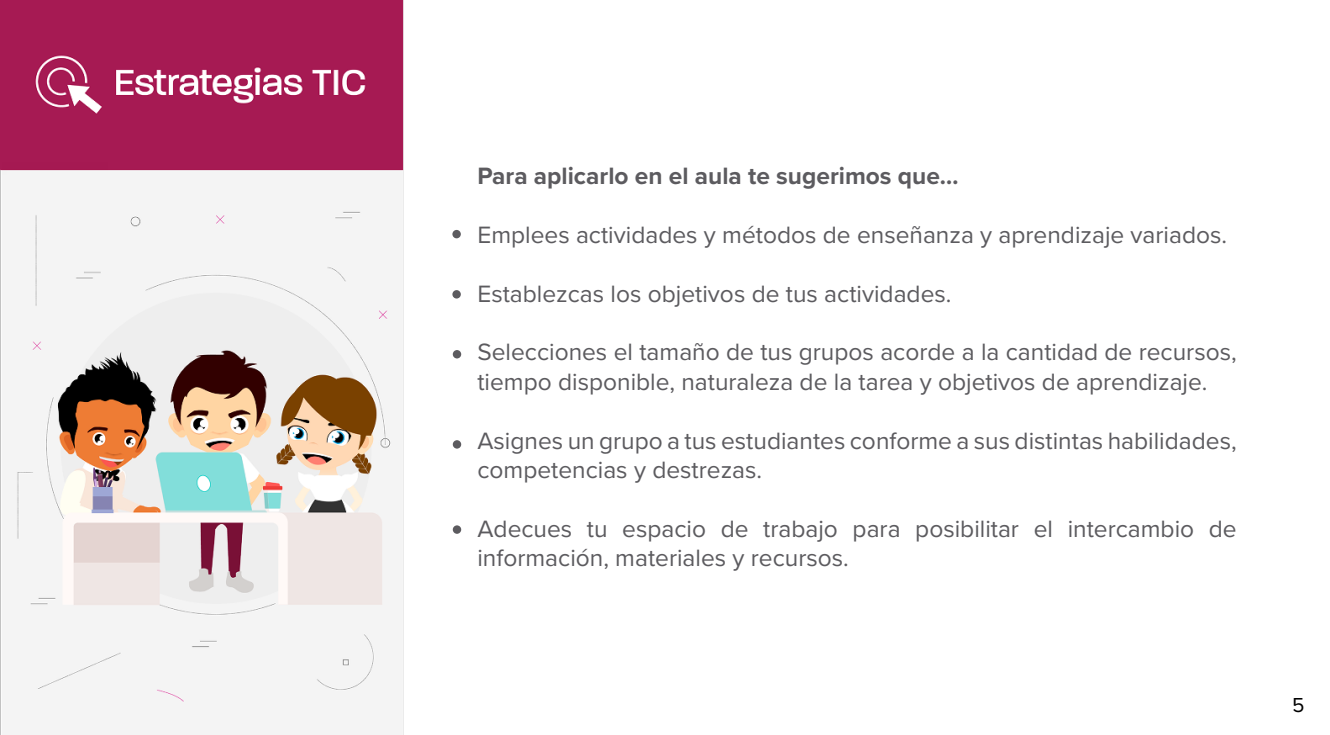
<style>
.page{position:relative;width:1330px;height:735px;background:#fff}
.page>*{position:absolute;margin:0;border:0;box-sizing:border-box;transform-origin:0 0}
.t1{font:24.5px/29.4px "Proxima Nova";color:#5c5b5f}
.t2{font:700 24.5px "Proxima Nova";color:#5c5b5f}
.t3{font:21px "Proxima Nova";color:#000}
</style>
<div class="page">
<img style="left:0;top:0;width:462px;height:735px">
<div style="left:452px;top:290px;width:9px;height:9px;background:#5c5b5f;border-radius:50%"></div>
<div style="left:452px;top:230px;width:9px;height:8px;background:#5c5b5f;border-radius:50%"></div>
<div style="left:453px;top:440px;width:8px;height:9px;background:#5c5b5f;border-radius:50%"></div>
<div style="left:453px;top:350px;width:8px;height:8px;background:#5c5b5f;border-radius:50%"></div>
<div style="left:453px;top:525px;width:8px;height:9px;background:#5c5b5f;border-radius:50%"></div>
<p class="t2" style="left:477px;top:157px;width:483px">Para aplicarlo en el aula te sugerimos que…</p>
<p class="t1" style="left:477px;top:219px;width:751px">Emplees actividades y métodos de enseñanza y aprendizaje variados.</p>
<p class="t1" style="left:477px;top:278px;width:476px">Establezcas los objetivos de tus actividades.</p>
<p class="t1" style="left:477px;top:336px;width:761px">Selecciones el tamaño de tus grupos acorde a la cantidad de recursos, tiempo disponible, naturaleza de la tarea y objetivos de aprendizaje.</p>
<p class="t1" style="left:477px;top:425px;width:761px">Asignes un grupo a tus estudiantes conforme a sus distintas habilidades, competencias y destrezas.</p>
<p class="t1" style="left:477px;top:513px;width:761px">Adecues tu espacio de trabajo para posibilitar el intercambio de información, materiales y recursos.</p>
<p class="t3" style="left:1292px;top:689px;width:14px">5</p>
</div>
